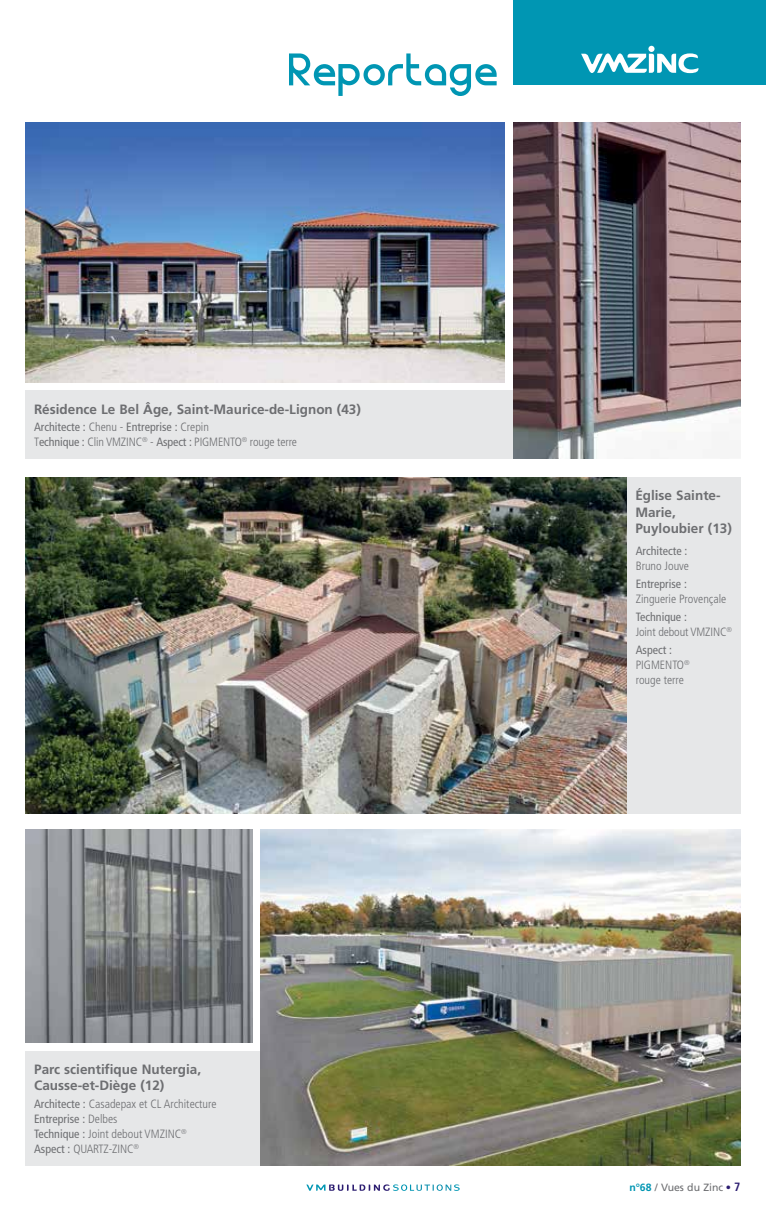
<style>
.page{position:relative;width:766px;height:1208px;background:#fff}
.page>*{position:absolute;margin:0;border:0;box-sizing:border-box;transform-origin:0 0}
.t1{font:700 13.5px/16.2px "Frutiger LT Pro";color:#6d6e71}
.t2{font:300 condensed 12px/15px "Frutiger LT Pro";color:#6d6e71}
.t3{font:condensed 12px "Frutiger LT Pro";color:#6d6e71}
.t4{font:10.5px "Frutiger LT Pro";color:#6d6e71}
.s1{font-weight:400}
.s2{font-weight:700;color:#0096b3}
.s3{font-weight:700;font-stretch:condensed;color:#2b1c70}
.s4{font-weight:700;font-stretch:condensed;font-size:12px;color:#2b1c70}
</style>
<div class="page">
<svg style="left:289px;top:53px;width:207px;height:43px"></svg>
<div style="left:513px;top:0;width:252px;height:85px;background:#0096b3"></div>
<svg style="left:581px;top:46px;width:117px;height:27px"></svg>
<svg style="left:306px;top:1184px;width:153px;height:6px"></svg>
<div style="left:26px;top:391px;width:563px;height:68px;background:#e6e7e8"></div>
<img style="left:26px;top:122px;width:479px;height:260px">
<img style="left:513px;top:122px;width:226px;height:337px">
<div style="left:627px;top:477px;width:113px;height:337px;background:#e6e7e8"></div>
<div style="left:26px;top:1051px;width:235px;height:114px;background:#e6e7e8"></div>
<img style="left:261px;top:829px;width:479px;height:336px">
<img style="left:26px;top:829px;width:226px;height:213px">
<img style="left:26px;top:477px;width:600px;height:337px">
<p class="t1" style="left:34px;top:401px;width:328px">Résidence Le Bel Âge, Saint-Maurice-de-Lignon (43)</p>
<p class="t2" style="left:34px;top:419px;width:264px"><span class="s1">Architecte :</span> Chenu - <span class="s1">Entreprise :</span> Crepin<br>T<span class="s1">echnique :</span> Clin VMZINC<sup>®</sup> - <span class="s1">Aspect :</span> PIGMENTO<sup>®</sup> rouge terre</p>
<p class="t1" style="left:34px;top:1061px;width:168px">Parc scientifique Nutergia,<br>Causse-et-Diège (12)</p>
<p class="t2" style="left:34px;top:1096px;width:184px"><span class="s1">Architecte :</span> Casadepax et CL Architecture<br><span class="s1">Entreprise :</span> Delbes<br><span class="s1">Technique :</span> Joint debout VMZINC<sup>®<br></sup><span class="s1">Aspect :</span> QUARTZ-ZINC<sup>®</sup></p>
<p class="t1" style="left:635px;top:487px;width:98px">Église Sainte-<br>Marie,<br>Puyloubier (13)</p>
<p class="t3" style="left:635px;top:543px;width:53px">Architecte :</p>
<p class="t2" style="left:635px;top:558px;width:55px">Bruno Jouve</p>
<p class="t3" style="left:635px;top:576px;width:53px">Entreprise :</p>
<p class="t2" style="left:635px;top:591px;width:92px">Zinguerie Provençale</p>
<p class="t2" style="left:635px;top:609px;width:98px"><span class="s1">Technique :<br></span>Joint debout VMZINC<sup>®</sup></p>
<p class="t2" style="left:635px;top:642px;width:55px"><span class="s1">Aspect :<br></span>PIGMENTO<sup>® </sup>rouge terre</p>
<p class="t4" style="left:629px;top:1181px;width:113px"><span class="s2">n°68</span> / Vues du Zinc <span class="s3">•</span> <span class="s4">7</span></p>
</div>
